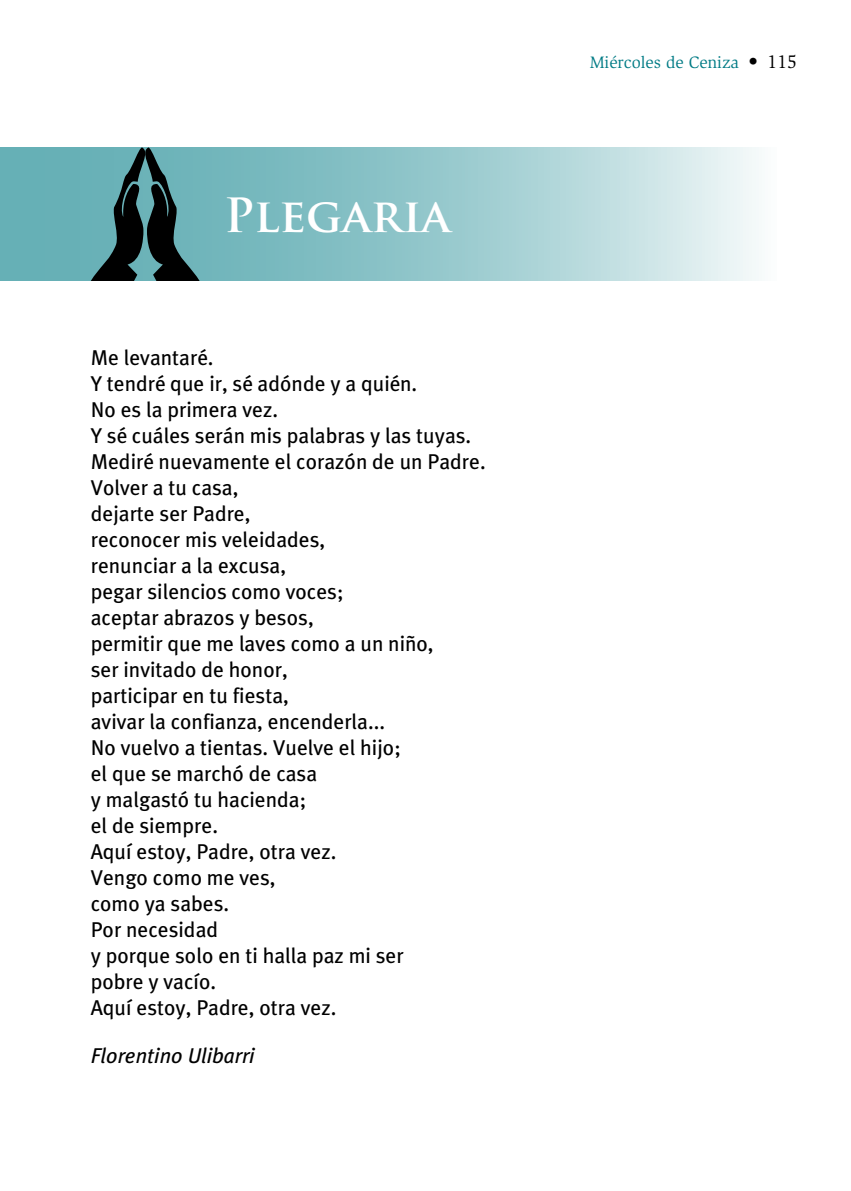
<style>
.page{position:relative;width:851px;height:1191px;background:#fff}
.page>*{position:absolute;margin:0;border:0;box-sizing:border-box;transform-origin:0 0}
.t1{font:700 46px "Trajan Pro";color:#fff}
.t2{font:21.4px/26px "Meta Plus";color:#000}
.t3{font:italic 21.4px "Meta Plus";color:#000}
.t4{font:17px "Slimbach";color:#007b85}
.s1{font-size:19px;color:#000}
</style>
<div class="page">
<svg style="left:0;top:148px;width:759px;height:133px;background:#9ccbcf"></svg>
<svg style="left:91px;top:147px;width:109px;height:134px;background:#416c70"></svg>
<h1 class="t1" style="left:224px;top:186px;width:228px">Plegaria</h1>
<p class="t2" style="left:91px;top:344px;width:396px">Me levantaré.<br>Y tendré que ir, sé adónde y a quién.<br>No es la primera vez.<br>Y sé cuáles serán mis palabras y las tuyas.<br>Mediré nuevamente el corazón de un Padre.<br>Volver a tu casa,<br>dejarte ser Padre,<br>reconocer mis veleidades,<br>renunciar a la excusa,<br>pegar silencios como voces;<br>aceptar abrazos y besos,<br>permitir que me laves como a un niño,<br>ser invitado de honor,<br>participar en tu fiesta,<br>avivar la confianza, encenderla...<br>No vuelvo a tientas. Vuelve el hijo;<br>el que se marchó de casa<br>y malgastó tu hacienda;<br>el de siempre.<br>Aquí estoy, Padre, otra vez.<br>Vengo como me ves,<br>como ya sabes.<br>Por necesidad<br>y porque solo en ti halla paz mi ser<br>pobre y vacío.<br>Aquí estoy, Padre, otra vez.</p>
<p class="t3" style="left:91px;top:1043px;width:165px">Florentino Ulibarri</p>
<p class="t4" style="left:589px;top:52px;width:209px">Miércoles de Ceniza <span class="s1">• 115</span></p>
</div>
